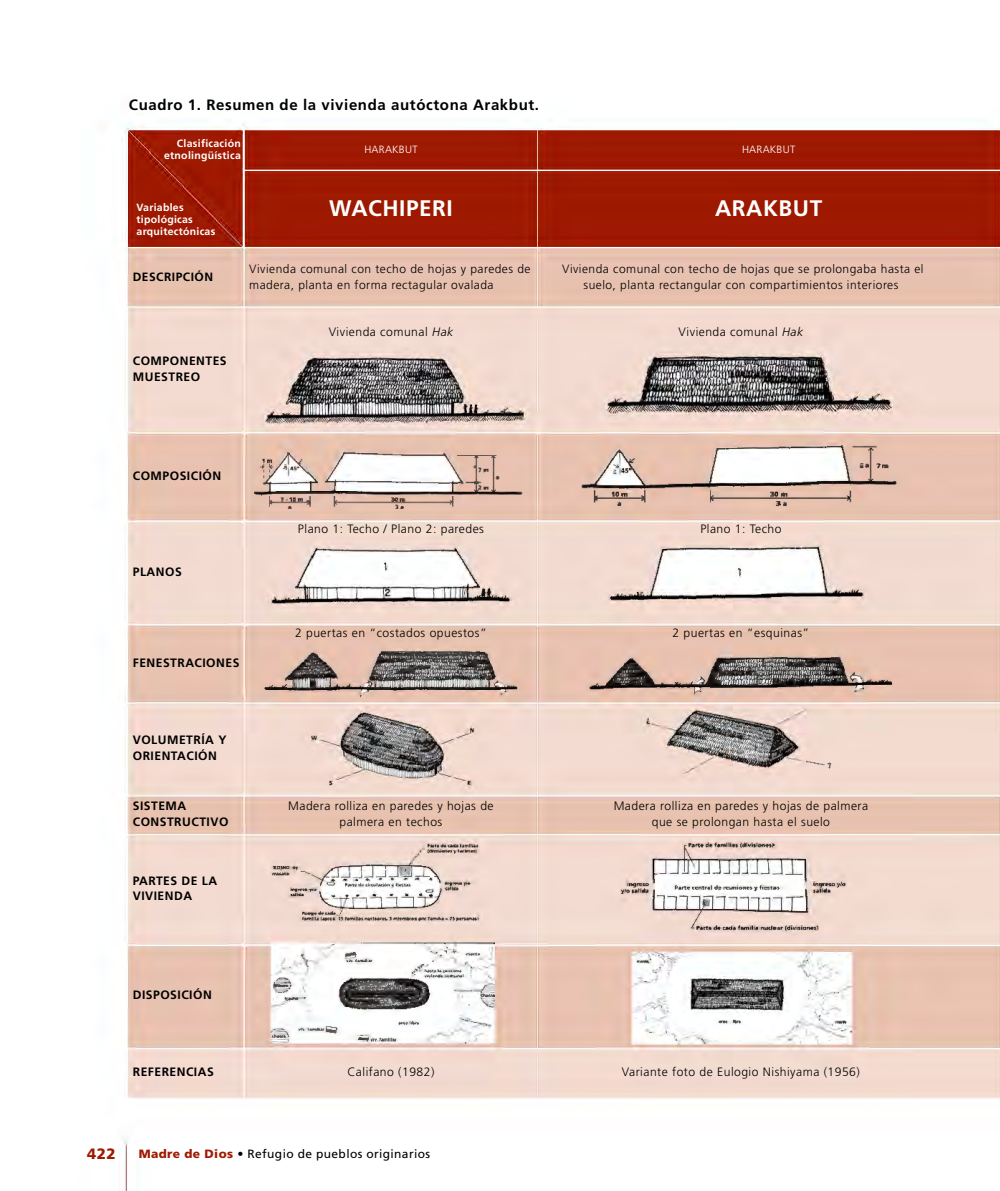
<style>
.page{position:relative;width:1000px;height:1191px;background:#fff}
.page>*{position:absolute;margin:0;border:0;box-sizing:border-box;transform-origin:0 0}
.t1{font:700 22.5px "Frutiger LT Std";letter-spacing:.025em;color:#fff}
.t2{font:700 15px "Frutiger LT Std";letter-spacing:.04em;color:#000}
.t3{font:900 15px "Frutiger LT Std";color:#9d1b00}
.t4{font:300 12.15px/15.8px "Frutiger LT Std";letter-spacing:.04em;color:#000;text-align:center}
.t5{font:700 12.15px/15.8px "Frutiger LT Std";letter-spacing:.04em;color:#000}
.t6{font:300 12px/15.8px "Frutiger LT Std";letter-spacing:.04em;color:#000}
.t7{font:12px "Frutiger LT Std";letter-spacing:.03em;color:#000}
.t8{font:700 12px "Frutiger LT Std";letter-spacing:.04em;color:#000}
.t9{font:700 10.5px/12px "Frutiger LT Std";letter-spacing:.025em;color:#fff}
.t10{font:300 10.5px "Frutiger LT Std";letter-spacing:.025em;color:#fff}
.s1{font-style:italic}
.s2{font-weight:900;color:#9d1b00}
</style>
<div class="page">
<img style="left:122px;top:122px;width:877px;height:1068px">
<p class="t2" style="left:129px;top:96px;width:411px">Cuadro 1. Resumen de la vivienda autóctona Arakbut.</p>
<p class="t10" style="left:364px;top:143px;width:55px">HARAKBUT</p>
<p class="t10" style="left:741px;top:143px;width:55px">HARAKBUT</p>
<p class="t9" style="left:164px;top:138px;width:78px;text-align:right">Clasificación etnolingüística</p>
<p class="t9" style="left:136px;top:201px;width:80px">Variables tipológicas arquitectónicas</p>
<p class="t1" style="left:329px;top:195px;width:125px">WACHIPERI</p>
<p class="t1" style="left:714px;top:195px;width:109px">ARAKBUT</p>
<p class="t8" style="left:133px;top:269px;width:82px">DESCRIPCIÓN</p>
<p class="t6" style="left:249px;top:261px;width:283px">Vivienda comunal con techo de hojas y paredes de madera, planta en forma rectagular ovalada</p>
<p class="t6" style="left:562px;top:261px;width:363px;text-align:center">Vivienda comunal con techo de hojas que se prolongaba hasta el suelo, planta rectangular con compartimientos interiores</p>
<p class="t5" style="left:133px;top:353px;width:95px">COMPONENTES<br>MUESTREO</p>
<p class="t5" style="left:133px;top:468px;width:90px">COMPOSICIÓN</p>
<p class="t5" style="left:133px;top:564px;width:50px">PLANOS</p>
<p class="t5" style="left:133px;top:654px;width:108px">FENESTRACIONES</p>
<p class="t5" style="left:133px;top:732px;width:95px">VOLUMETRÍA Y<br>ORIENTACIÓN</p>
<p class="t4" style="left:328px;top:324px;width:126px">Vivienda comunal <span class="s1">Hak</span></p>
<p class="t4" style="left:678px;top:324px;width:126px">Vivienda comunal <span class="s1">Hak</span></p>
<p class="t4" style="left:298px;top:521px;width:187px">Plano 1: Techo / Plano 2: paredes</p>
<p class="t4" style="left:700px;top:521px;width:83px">Plano 1: Techo</p>
<p class="t4" style="left:295px;top:625px;width:193px">2 puertas en “costados opuestos”</p>
<p class="t4" style="left:672px;top:625px;width:138px">2 puertas en “esquinas”</p>
<p class="t5" style="left:133px;top:798px;width:97px">SISTEMA<br>CONSTRUCTIVO</p>
<p class="t4" style="left:288px;top:798px;width:207px">Madera rolliza en paredes y hojas de palmera en techos</p>
<p class="t4" style="left:613px;top:798px;width:256px">Madera rolliza en paredes y hojas de palmera que se prolongan hasta el suelo</p>
<p class="t5" style="left:133px;top:872px;width:86px">PARTES DE LA<br>VIVIENDA</p>
<p class="t5" style="left:133px;top:987px;width:80px">DISPOSICIÓN</p>
<p class="t5" style="left:133px;top:1064px;width:83px">REFERENCIAS</p>
<p class="t4" style="left:347px;top:1064px;width:89px">Califano (1982)</p>
<p class="t4" style="left:621px;top:1064px;width:239px">Variante foto de Eulogio Nishiyama (1956)</p>
<p class="t3" style="left:87px;top:1144px;width:30px">422</p>
<p class="t7" style="left:139px;top:1146px;width:293px"><span class="s2">Madre de Dios</span> • Refugio de pueblos originarios</p>
</div>
